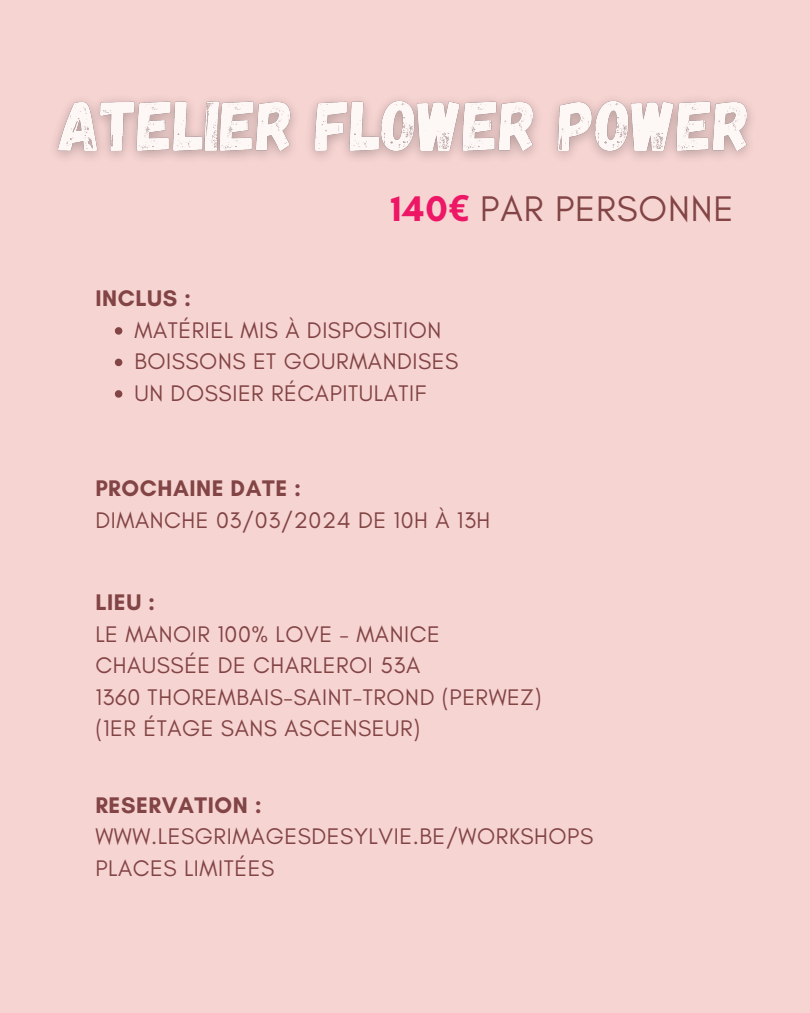
<style>
.page{position:relative;width:810px;height:1013px;background:#fff}
.page>*{position:absolute;margin:0;border:0;box-sizing:border-box;transform-origin:0 0}
.t1{font:36.3px "Glacial Indifference";letter-spacing:.025em;color:#824444}
.t2{font:23px "Glacial Indifference";letter-spacing:.025em;color:#824444}
.t3{font:700 23px "Glacial Indifference";letter-spacing:.025em;color:#824444}
.s1{font-weight:700;color:#ed1766}
.s2{font-family:"Noto Sans";font-weight:700;color:#ed1766}
</style>
<div class="page">
<div style="left:0;top:0;width:810px;height:1012px;background:#f6d4d2"></div>
<svg style="left:115px;top:327px;width:7px;height:7px"></svg>
<svg style="left:115px;top:358px;width:7px;height:8px"></svg>
<svg style="left:115px;top:390px;width:7px;height:7px"></svg>
<img style="left:55px;top:99px;width:696px;height:59px">
<p class="t1" style="left:391px;top:187px;width:344px"><span class="s1">140</span><span class="s2">€</span> PAR PERSONNE</p>
<p class="t3" style="left:95px;top:284px;width:97px">INCLUS :</p>
<p class="t2" style="left:134px;top:316px;width:309px">MATÉRIEL MIS À DISPOSITION</p>
<p class="t2" style="left:134px;top:347px;width:326px">BOISSONS ET GOURMANDISES</p>
<p class="t2" style="left:134px;top:379px;width:293px">UN DOSSIER RÉCAPITULATIF</p>
<p class="t3" style="left:95px;top:474px;width:207px">PROCHAINE DATE :</p>
<p class="t2" style="left:95px;top:506px;width:396px">DIMANCHE 03/03/2024 DE 10H À 13H</p>
<p class="t3" style="left:95px;top:588px;width:61px">LIEU :</p>
<p class="t2" style="left:95px;top:620px;width:346px">LE MANOIR 100% LOVE - MANICE</p>
<p class="t2" style="left:95px;top:651px;width:326px">CHAUSSÉE DE CHARLEROI 53A</p>
<p class="t2" style="left:95px;top:683px;width:448px">1360 THOREMBAIS-SAINT-TROND (PERWEZ)</p>
<p class="t2" style="left:95px;top:714px;width:326px">(1ER ÉTAGE SANS ASCENSEUR)</p>
<p class="t3" style="left:95px;top:790px;width:168px">RESERVATION :</p>
<p class="t2" style="left:95px;top:822px;width:499px">WWW.LESGRIMAGESDESYLVIE.BE/WORKSHOPS</p>
<p class="t2" style="left:95px;top:853px;width:180px">PLACES LIMITÉES</p>
</div>
